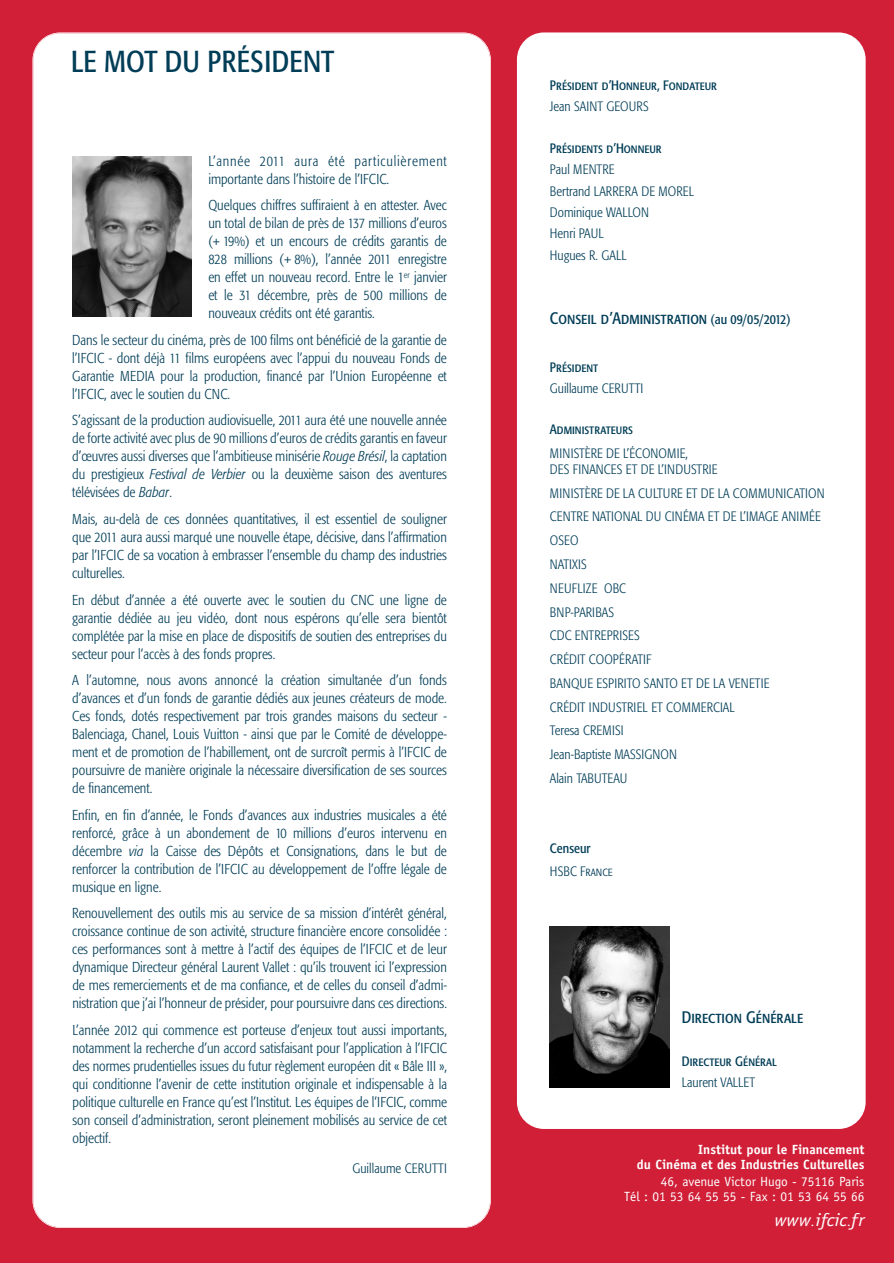
<style>
.page{position:relative;width:894px;height:1263px;background:#fff}
.page>*{position:absolute;margin:0;border:0;box-sizing:border-box;transform-origin:0 0}
.t1{font:condensed 30px "Formata";letter-spacing:.01em;color:#003d57}
.t2{font:italic 18px "Officina Sans";color:#fff;scale:1.11 1}
.t3{font:16.5px "Formata Condensed SC";color:#003d57}
.t4{font:300 condensed 14.25px/18px "Formata";color:#003d57;text-align:justify}
.t5{font:300 condensed 14.25px/18px "Formata";letter-spacing:.02em;color:#003d57}
.t6{font:13.5px/23.7px "Formata Light Cn SC";letter-spacing:.01em;color:#003d57}
.t7{font:300 condensed 13.5px/21.3px "Formata";color:#003d57}
.t8{font:13.5px "Formata Condensed SC";color:#003d57}
.t9{font:condensed 13.5px "Formata";color:#003d57}
.t10{font:700 13.35px/15px "Officina Sans";color:#fff;text-align:right}
.t11{font:13.35px/15px "Officina Sans";color:#fff;text-align:right}
.s1{font-style:italic}
.s2{font-family:"Formata";font-weight:300;font-stretch:condensed}
.s3{font-family:"Formata Light Cn SC";font-weight:400;font-stretch:normal}
.s4{font-family:"Formata";font-stretch:condensed;font-size:13.5px}
.s5{font-size:12px}
</style>
<div class="page">
<div style="left:0;top:0;width:893px;height:1263px;background:#d01f37"></div>
<div style="left:33px;top:33px;width:457px;height:1194px;background:#fff;border-radius:27px"></div>
<div style="left:517px;top:32px;width:348px;height:1097px;background:#fff;border-radius:27px"></div>
<img style="left:72px;top:156px;width:119px;height:161px">
<img style="left:550px;top:927px;width:119px;height:160px">
<h1 class="t1" style="left:71px;top:49px;width:265px">LE MOT DU PRÉSIDENT</h1>
<p class="t5" style="left:208px;top:153px;width:240px">L’année 2011 aura été particulièrement importante dans l’histoire de l’IFCIC.</p>
<p class="t4" style="left:208px;top:197px;width:240px">Quelques chiffres suffiraient à en attester. Avec un total de bilan de près de 137 millions d’euros (+ 19%) et un encours de crédits garantis de 828 millions (+ 8%), l’année 2011 enregistre en effet un nouveau record. Entre le 1<sup>er</sup> janvier et le 31 décembre, près de 500 millions de nouveaux crédits ont été garantis.</p>
<p class="t4" style="left:72px;top:332px;width:376px">Dans le secteur du cinéma, près de 100 films ont bénéficié de la garantie de l’IFCIC - dont déjà 11 films européens avec l’appui du nouveau Fonds de Garantie MEDIA pour la production, financé par l’Union Européenne et l’IFCIC, avec le soutien du CNC.</p>
<p class="t4" style="left:72px;top:412px;width:376px">S’agissant de la production audiovisuelle, 2011 aura été une nouvelle année de forte activité avec plus de 90 millions d’euros de crédits garantis en faveur d’œuvres aussi diverses que l’ambitieuse minisérie <span class="s1">Rouge Brésil</span>, la captation du prestigieux <span class="s1">Festival de Verbier</span> ou la deuxième saison des aventures télévisées de <span class="s1">Babar</span>.</p>
<p class="t4" style="left:72px;top:511px;width:376px">Mais, au-delà de ces données quantitatives, il est essentiel de souligner que 2011 aura aussi marqué une nouvelle étape, décisive, dans l’affirmation par l’IFCIC de sa vocation à embrasser l’ensemble du champ des industries culturelles.</p>
<p class="t4" style="left:72px;top:591px;width:376px">En début d’année a été ouverte avec le soutien du CNC une ligne de garantie dédiée au jeu vidéo, dont nous espérons qu’elle sera bientôt complétée par la mise en place de dispositifs de soutien des entreprises du secteur pour l’accès à des fonds propres.</p>
<p class="t4" style="left:72px;top:672px;width:376px">A l’automne, nous avons annoncé la création simultanée d’un fonds d’avances et d’un fonds de garantie dédiés aux jeunes créateurs de mode.<br>Ces fonds, dotés respectivement par trois grandes maisons du secteur - Balenciaga, Chanel, Louis Vuitton - ainsi que par le Comité de développe&shy;ment et de promotion de l’habillement, ont de surcroît permis à l’IFCIC de poursuivre de manière originale la nécessaire diversification de ses sources de financement.</p>
<p class="t4" style="left:72px;top:806px;width:376px">Enfin, en fin d’année, le Fonds d’avances aux industries musicales a été renforcé, grâce à un abondement de 10 millions d’euros intervenu en décembre <span class="s1">via</span> la Caisse des Dépôts et Consignations, dans le but de renforcer la contribution de l’IFCIC au développement de l’offre légale de musique en ligne.</p>
<p class="t4" style="left:72px;top:905px;width:376px">Renouvellement des outils mis au service de sa mission d’intérêt général, croissance continue de son activité, structure financière encore consolidée : ces performances sont à mettre à l’actif des équipes de l’IFCIC et de leur dynamique Directeur général Laurent Vallet : qu’ils trouvent ici l’expression de mes remerciements et de ma confiance, et de celles du conseil d’admi&shy;nistration que j’ai l’honneur de présider, pour poursuivre dans ces directions.</p>
<p class="t4" style="left:72px;top:1021px;width:376px">L’année 2012 qui commence est porteuse d’enjeux tout aussi importants, notamment la recherche d’un accord satisfaisant pour l’application à l’IFCIC des normes prudentielles issues du futur règlement européen dit « Bâle III », qui conditionne l’avenir de cette institution originale et indispensable à la politique culturelle en France qu’est l’Institut. Les équipes de l’IFCIC, comme son conseil d’administration, seront pleinement mobilisés au service de cet objectif.</p>
<p class="t7" style="left:352px;top:1158px;width:96px">Guillaume CERUTTI</p>
<p class="t8" style="left:550px;top:80px;width:169px">Président d’Honneur, Fondateur</p>
<p class="t6" style="left:550px;top:96px;width:100px"><span class="s2">Jean</span> SAINT GEOURS</p>
<p class="t8" style="left:550px;top:143px;width:113px">Présidents d’Honneur</p>
<p class="t6" style="left:550px;top:160px;width:146px;line-height:21.3px"><span class="s2">Paul</span> MENTRE<br><span class="s2">Bertrand</span> LARRERA DE MOREL</p>
<p class="t7" style="left:550px;top:203px;width:100px">Dominique <span class="s3">WALLON<br></span>Henri <span class="s3">PAUL<br></span>Hugues <span class="s3">R. GALL</span></p>
<p class="t3" style="left:550px;top:311px;width:242px">Conseil d’Administration <span class="s4">(au 09/05/2012)</span></p>
<p class="t8" style="left:550px;top:361px;width:50px">Président</p>
<p class="t7" style="left:550px;top:378px;width:95px">Guillaume CERUTTI</p>
<p class="t8" style="left:550px;top:423px;width:85px">Administrateurs</p>
<p class="t6" style="left:550px;top:446px;width:169px;line-height:16.2px">MINISTÈRE DE L’ÉCONOMIE,<br>DES FINANCES ET DE L’INDUSTRIE</p>
<p class="t6" style="left:550px;top:482px;width:276px">MINISTÈRE DE LA CULTURE ET DE LA COMMUNICATION<br>CENTRE NATIONAL DU CINÉMA ET DE L’IMAGE ANIMÉE<br>OSEO<br>NATIXIS<br>NEUFLIZE OBC<br>BNP-PARIBAS<br>CDC ENTREPRISES<br>CRÉDIT COOPÉRATIF<br>BANQUE ESPIRITO SANTO ET DE LA VENETIE<br>CRÉDIT INDUSTRIEL ET COMMERCIAL<br><span class="s2">Teresa</span> CREMISI</p>
<p class="t7" style="left:550px;top:744px;width:129px">Jean-Baptiste <span class="s3">MASSIGNON</span></p>
<p class="t6" style="left:550px;top:767px;width:79px"><span class="s2">Alain</span> TABUTEAU</p>
<p class="t9" style="left:550px;top:842px;width:42px">Censeur</p>
<p class="t6" style="left:550px;top:861px;width:64px">HSBC France</p>
<p class="t3" style="left:682px;top:1009px;width:123px">Direction Générale</p>
<p class="t8" style="left:682px;top:1055px;width:97px">Directeur Général</p>
<p class="t7" style="left:682px;top:1072px;width:75px">Laurent <span class="s3">VALLET</span></p>
<p class="t10" style="left:637px;top:1143px;width:229px">Institut pour le Financement<br>du Cinéma et des Industries Culturelles</p>
<p class="t11" style="left:624px;top:1174px;width:242px">46, avenue Victor Hugo - 75116 Paris<br>Tél : 01 53 64 55 55 - Fax : 01 53 64 55 66</p>
<p class="t2" style="left:774px;top:1213px;width:83px">www<span class="s5">.</span>ifcic<span class="s5">.</span>fr</p>
</div>
